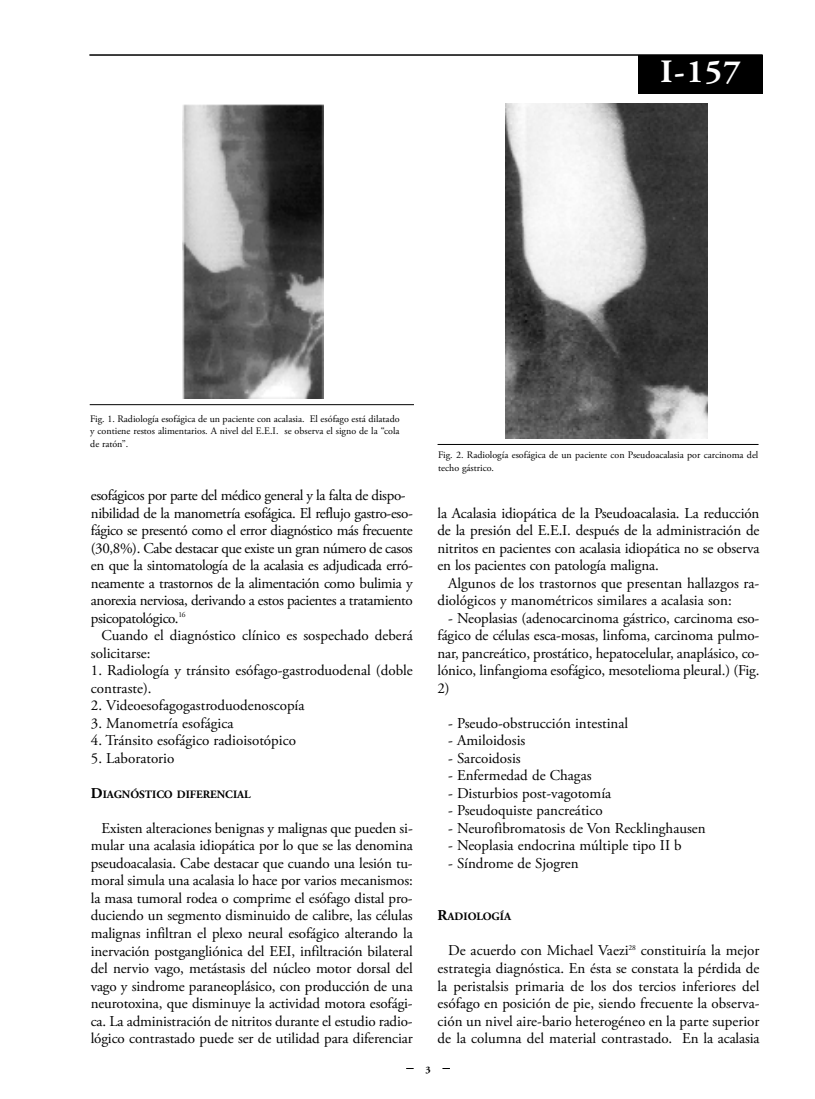
<style>
.page{position:relative;width:815px;height:1099px;background:#fff}
.page>*{position:absolute;margin:0;border:0;box-sizing:border-box;transform-origin:0 0}
.t1{font:700 32.5px "Adobe Garamond Pro";color:#fff}
.t2{font:15px/17.5px "Adobe Garamond Pro";letter-spacing:-.005em;color:#000;text-align:justify}
.t3{font:15px/17.5px "Adobe Garamond Pro";letter-spacing:-.025em;color:#000}
.t4{font:700 11.25px "Adobe Garamond Pro";color:#000}
.t5{font:10px/12.5px "Adobe Garamond Pro";color:#000;text-align:justify}
.t6{font:700 10px "Adobe Garamond Pro";color:#000}
.s1{font-size:15px}
</style>
<div class="page">
<hr style="left:89px;top:54px;width:674px;height:2px;background:#333">
<img style="left:182px;top:104px;width:141px;height:294px">
<hr style="left:90px;top:404px;width:324px;height:1px;background:#000">
<img style="left:506px;top:103px;width:202px;height:335px">
<hr style="left:438px;top:444px;width:321px;height:1px;background:#000">
<div style="left:639px;top:55px;width:124px;height:38px;background:#000"></div>
<h1 class="t1" style="left:661px;top:59px;width:82px">I-157</h1>
<p class="t5" style="left:90px;top:413px;width:311px">Fig. 1. Radiología esofágica de un paciente con acalasia. El esófago está dilatado y contiene restos alimentarios. A nivel del E.E.I. se observa el signo de la “cola de ratón”.</p>
<p class="t3" style="left:91px;top:488px;width:323px">esofágicos por parte del médico general y la falta de dispo&shy;nibilidad de la manometría esofágica. El reflujo gastro-eso&shy;fágico se presentó como el error diagnóstico más frecuente (30,8%). Cabe destacar que existe un gran número de casos en que la sintomatología de la acalasia es adjudicada erró&shy;neamente a trastornos de la alimentación como bulimia y anorexia nerviosa, derivando a estos pacientes a tratamiento psicopatológico.<sup>16</sup></p>
<p class="t2" style="left:91px;top:628px;width:323px;text-indent:11px">Cuando el diagnóstico clínico es sospechado deberá solicitarse:</p>
<p class="t2" style="left:91px;top:663px;width:323px">1. Radiología y tránsito esófago-gastroduodenal (doble contraste).</p>
<p class="t2" style="left:91px;top:698px;width:215px">2. Videoesofagogastroduodenoscopía</p>
<p class="t2" style="left:91px;top:715px;width:144px">3. Manometría esofágica</p>
<p class="t2" style="left:91px;top:733px;width:207px">4. Tránsito esofágico radioisotópico</p>
<p class="t2" style="left:91px;top:750px;width:85px">5. Laboratorio</p>
<p class="t4" style="left:91px;top:789px;width:161px"><span class="s1">D</span>IAGNÓSTICO DIFERENCIAL</p>
<p class="t2" style="left:91px;top:820px;width:324px;text-indent:11px">Existen alteraciones benignas y malignas que pueden si&shy;mular una acalasia idiopática por lo que se las denomina pseudoacalasia. Cabe destacar que cuando una lesión tu&shy;moral simula una acalasia lo hace por varios mecanismos: la masa tumoral rodea o comprime el esófago distal pro&shy;duciendo un segmento disminuido de calibre, las células malignas infiltran el plexo neural esofágico alterando la inervación postgangliónica del EEI, infiltración bilateral del nervio vago, metástasis del núcleo motor dorsal del vago y sindrome paraneoplásico, con producción de una neurotoxina, que disminuye la actividad motora esofági&shy;ca. La administración de nitritos durante el estudio radio&shy;lógico contrastado puede ser de utilidad para diferenciar</p>
<p class="t5" style="left:438px;top:450px;width:322px">Fig. 2. Radiología esofágica de un paciente con Pseudoacalasia por carcinoma del techo gástrico.</p>
<p class="t2" style="left:437px;top:505px;width:323px">la Acalasia idiopática de la Pseudoacalasia. La reducción de la presión del E.E.I. después de la administración de nitritos en pacientes con acalasia idiopática no se observa en los pacientes con patología maligna.</p>
<p class="t2" style="left:437px;top:575px;width:323px;text-indent:11px">Algunos de los trastornos que presentan hallazgos ra&shy;diológicos y manométricos similares a acalasia son:</p>
<p class="t2" style="left:437px;top:610px;width:323px;text-indent:11px">- Neoplasias (adenocarcinoma gástrico, carcinoma eso&shy;fágico de células esca-mosas, linfoma, carcinoma pulmo&shy;nar, pancreático, prostático, hepatocelular, anaplásico, co&shy;lónico, linfangioma esofágico, mesotelioma pleural.) (Fig.<br>2)</p>
<p class="t2" style="left:448px;top:715px;width:182px">- Pseudo-obstrucción intestinal</p>
<p class="t2" style="left:448px;top:733px;width:79px">- Amiloidosis</p>
<p class="t2" style="left:448px;top:750px;width:74px">- Sarcoidosis</p>
<p class="t2" style="left:448px;top:768px;width:145px">- Enfermedad de Chagas</p>
<p class="t2" style="left:448px;top:785px;width:165px">- Disturbios post-vagotomía</p>
<p class="t2" style="left:448px;top:803px;width:156px">- Pseudoquiste pancreático</p>
<p class="t2" style="left:448px;top:820px;width:259px">- Neurofibromatosis de Von Recklinghausen</p>
<p class="t2" style="left:448px;top:838px;width:235px">- Neoplasia endocrina múltiple tipo II b</p>
<p class="t2" style="left:448px;top:855px;width:132px">- Síndrome de Sjogren</p>
<p class="t4" style="left:437px;top:912px;width:75px"><span class="s1">R</span>ADIOLOGÍA</p>
<p class="t2" style="left:438px;top:943px;width:323px;text-indent:11px">De acuerdo con Michael Vaezi<sup>28</sup> constituiría la mejor estrategia diagnóstica. En ésta se constata la pérdida de la peristalsis primaria de los dos tercios inferiores del esófago en posición de pie, siendo frecuente la observa&shy;ción un nivel aire-bario heterogéneo en la parte superior de la columna del material contrastado. En la acalasia</p>
<p class="t6" style="left:425px;top:1065px;width:7px">3</p>
</div>
